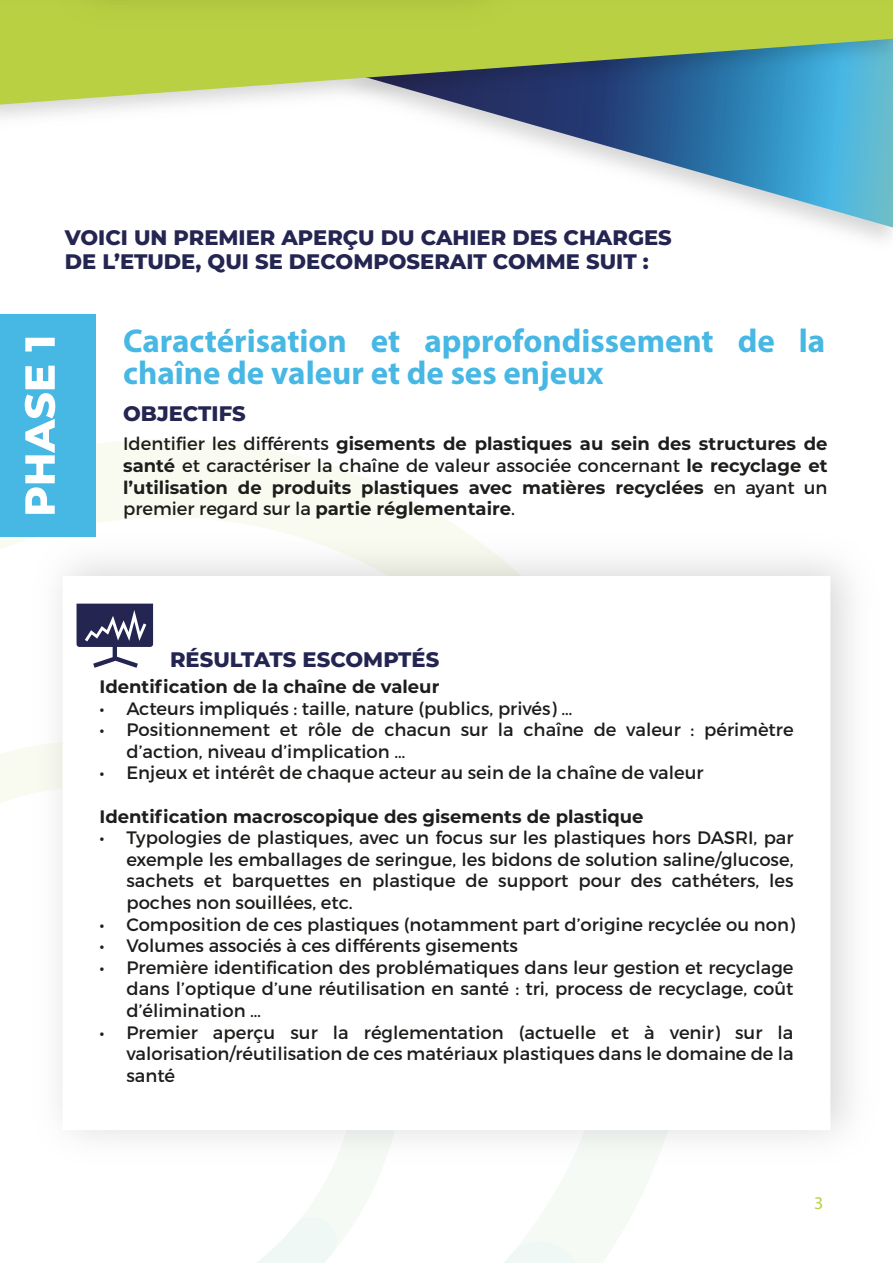
<style>
.page{position:relative;width:893px;height:1263px;background:#fff}
.page>*{position:absolute;margin:0;border:0;box-sizing:border-box;transform-origin:0 0}
.t1{font:700 33px/31.5px "Myriad Pro";color:#47b7e4}
.t2{font:800 21px/24px "Montserrat";color:#242551}
.t3{font:18px/21.6px "Montserrat";color:#1d1d1b;text-align:justify}
.t4{font:700 18px/21.6px "Montserrat";color:#1d1d1b;text-align:justify}
.t5{font:18px "Myriad Pro";color:#b9d043}
.s1{font-weight:400}
</style>
<div class="page">
<svg style="left:514px;top:136px;width:379px;height:91px"></svg>
<img style="left:0;top:105px;width:893px;height:31px">
<svg style="left:0;top:10px;width:893px;height:95px;background:#8faf6e"></svg>
<div style="left:0;top:0;width:893px;height:10px;background:#b8cf42"></div>
<svg style="left:0;top:749px;width:20px;height:54px"></svg>
<svg style="left:257px;top:1217px;width:319px;height:46px"></svg>
<svg style="left:0;top:439px;width:448px;height:110px;fill:#f9faf0"></svg>
<img style="left:20px;top:521px;width:832px;height:638px">
<div style="left:63px;top:576px;width:767px;height:554px;background:#fff"></div>
<svg style="left:77px;top:604px;width:76px;height:64px"></svg>
<div style="left:0;top:314px;width:95px;height:223px;background:#47b7e4"></div>
<svg style="left:25px;top:366px;width:30px;height:148px"></svg>
<svg style="left:25px;top:338px;width:30px;height:13px"></svg>
<div style="left:38px;top:0;width:497px;height:40px;background:#b8cf42"></div>
<p class="t2" style="left:65px;top:225px;width:608px">VOICI UN PREMIER APERÇU DU CAHIER DES CHARGES<br>DE L’ETUDE, QUI SE DECOMPOSERAIT COMME SUIT :</p>
<h1 class="t1" style="left:123px;top:324px;width:704px">Caractérisation et approfondissement de la chaîne de valeur et de ses enjeux</h1>
<p class="t2" style="left:123px;top:400px;width:124px">OBJECTIFS</p>
<p class="t4" style="left:123px;top:432px;width:706px"><span class="s1">Identifier les différents</span> gisements de plastiques au sein des structures de santé <span class="s1">et caractériser la chaîne de valeur associée concernant</span> le recyclage et l’utilisation de produits plastiques avec matières recyclées <span class="s1">en ayant un premier regard sur la</span> partie réglementaire<span class="s1">.</span></p>
<p class="t2" style="left:170px;top:647px;width:271px">RÉSULTATS ESCOMPTÉS</p>
<p class="t4" style="left:99px;top:675px;width:341px">Identification de la chaîne de valeur</p>
<p class="t3" style="left:99px;top:697px;width:474px">• Acteurs impliqués : taille, nature (publics, privés) …</p>
<p class="t3" style="left:126px;top:719px;width:669px;text-indent:-27px">• Positionnement et rôle de chacun sur la chaîne de valeur : périmètre d’action, niveau d’implication …</p>
<p class="t3" style="left:99px;top:762px;width:606px">• Enjeux et intérêt de chaque acteur au sein de la chaîne de valeur</p>
<p class="t4" style="left:99px;top:804px;width:546px">Identification macroscopique des gisements de plastique</p>
<p class="t3" style="left:126px;top:827px;width:669px;text-indent:-27px">• Typologies de plastiques, avec un focus sur les plastiques hors DASRI, par exemple les emballages de seringue, les bidons de solution saline/glucose, sachets et barquettes en plastique de support pour des cathéters, les poches non souillées, etc.</p>
<p class="t3" style="left:99px;top:913px;width:697px">• Composition de ces plastiques (notamment part d’origine recyclée ou non)</p>
<p class="t3" style="left:99px;top:935px;width:420px">• Volumes associés à ces différents gisements</p>
<p class="t3" style="left:126px;top:956px;width:669px;text-indent:-27px">• Première identification des problématiques dans leur gestion et recyclage dans l’optique d’une réutilisation en santé : tri, process de recyclage, coût d’élimination …</p>
<p class="t3" style="left:126px;top:1021px;width:669px;text-indent:-27px">• Premier aperçu sur la réglementation (actuelle et à venir) sur la valorisation/réutilisation de ces matériaux plastiques dans le domaine de la santé</p>
<p class="t5" style="left:814px;top:1191px;width:11px">3</p>
</div>
